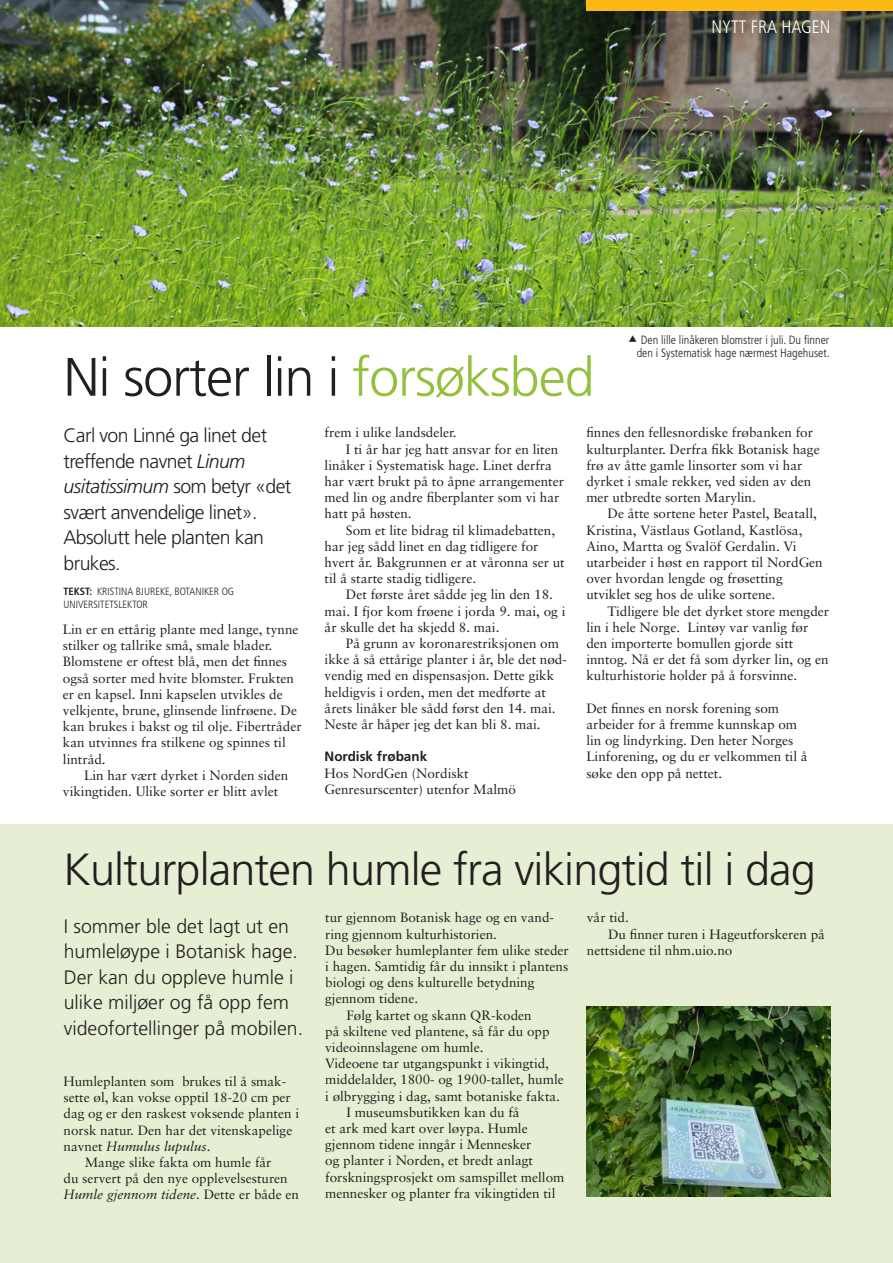
<style>
.page{position:relative;width:893px;height:1263px;background:#fff}
.page>*{position:absolute;margin:0;border:0;box-sizing:border-box;transform-origin:0 0}
.Stor_overskrift{font:300 54px "Frutiger";letter-spacing:-.02em;color:#231f20}
.Stor_overskrift-2{font:300 45px "Frutiger";letter-spacing:-.02em;color:#231f20}
.Ingress{font:300 19.5px/25.5px "Frutiger";letter-spacing:-.03em;color:#231f20}
.Ingress-2{font:300 19.5px/25.5px "Frutiger";color:#231f20}
.Mellomtitler{font:300 condensed 18px "Frutiger";color:#fff}
.Brødtekst_-_Intro{font:13.5px/16.2px "Sabon";color:#231f20}
.Mellomtitler-2{font:700 13.5px "Frutiger";color:#231f20}
.Bilde{font:300 condensed 12px/13.5px "Frutiger";color:#231f20;text-align:center}
.Ingress-3{font:300 condensed 10.5px/12.6px "Frutiger";color:#231f20}
.s1{color:#93c03d}
.s2{font-style:italic}
.s3{font-weight:700}
</style>
<div class="page">
<img style="left:0;top:0;width:893px;height:326px">
<div style="left:586px;top:0;width:307px;height:10px;background:#fcb814"></div>
<div style="left:0;top:825px;width:893px;height:438px;background:#e6efd3"></div>
<img style="left:586px;top:1007px;width:244px;height:189px">
<p class="Mellomtitler" style="left:711px;top:17px;width:121px">NYTT FRA HAGEN</p>
<p class="Stor_overskrift" style="left:64px;top:346px;width:533px">Ni sorter lin i <span class="s1">forsøksbed</span></p>
<p class="Bilde" style="left:637px;top:333px;width:194px">Den lille linåkeren blomstrer i juli. Du finner den i Systematisk hage nærmest Hagehuset.</p>
<p class="Ingress" style="left:64px;top:423px;width:229px">Carl von Linné ga linet det treffende navnet <span class="s2">Linum usitatissimum</span> som betyr «det svært anvendelige linet».<br>Absolutt hele planten kan brukes.</p>
<p class="Ingress-3" style="left:64px;top:585px;width:172px"><span class="s3">TEKST:</span> KRISTINA BJUREKE, BOTANIKER OG<br>UNIVERSITETSLEKTOR</p>
<p class="Brødtekst_-_Intro" style="left:63px;top:621px;width:240px">Lin er en ettårig plante med lange, tynne stilker og tallrike små, smale blader.<br>Blomstene er oftest blå, men det finnes også sorter med hvite blomster. Frukten er en kapsel. Inni kapselen utvikles de velkjente, brune, glinsende linfrøene. De kan brukes i bakst og til olje. Fibertråder kan utvinnes fra stilkene og spinnes til lintråd.</p>
<p class="Brødtekst_-_Intro" style="left:63px;top:767px;width:227px;text-indent:21px">Lin har vært dyrket i Norden siden vikingtiden. Ulike sorter er blitt avlet</p>
<p class="Brødtekst_-_Intro" style="left:325px;top:424px;width:134px">frem i ulike landsdeler.</p>
<p class="Brødtekst_-_Intro" style="left:325px;top:441px;width:241px;text-indent:21px">I ti år har jeg hatt ansvar for en liten linåker i Systematisk hage. Linet derfra har vært brukt på to åpne arrangementer med lin og andre fiberplanter som vi har hatt på høsten.</p>
<p class="Brødtekst_-_Intro" style="left:325px;top:522px;width:242px;text-indent:21px">Som et lite bidrag til klimadebatten, har jeg sådd linet en dag tidligere for hvert år. Bakgrunnen er at våronna ser ut til å starte stadig tidligere.</p>
<p class="Brødtekst_-_Intro" style="left:325px;top:586px;width:242px;text-indent:21px">Det første året sådde jeg lin den 18. mai. I fjor kom frøene i jorda 9. mai, og i år skulle det ha skjedd 8. mai.</p>
<p class="Brødtekst_-_Intro" style="left:325px;top:635px;width:244px;text-indent:21px">På grunn av koronarestriksjonen om ikke å så ettårige planter i år, ble det nød&shy;vendig med en dispensasjon. Dette gikk heldigvis i orden, men det medførte at årets linåker ble sådd først den 14. mai.<br>Neste år håper jeg det kan bli 8. mai.</p>
<p class="Mellomtitler-2" style="left:325px;top:749px;width:104px">Nordisk frøbank</p>
<p class="Brødtekst_-_Intro" style="left:325px;top:765px;width:193px">Hos NordGen (Nordiskt<br>Genresurscenter) utenfor Malmö</p>
<p class="Brødtekst_-_Intro" style="left:586px;top:424px;width:235px">finnes den fellesnordiske frøbanken for kulturplanter. Derfra fikk Botanisk hage frø av åtte gamle linsorter som vi har dyrket i smale rekker, ved siden av den mer utbredte sorten Marylin.</p>
<p class="Brødtekst_-_Intro" style="left:586px;top:505px;width:238px;text-indent:21px">De åtte sortene heter Pastel, Beatall, Kristina, Västlaus Gotland, Kastlösa, Aino, Martta og Svalöf Gerdalin. Vi utarbeider i høst en rapport til NordGen over hvordan lengde og frøsetting utviklet seg hos de ulike sortene.</p>
<p class="Brødtekst_-_Intro" style="left:586px;top:603px;width:244px;text-indent:21px">Tidligere ble det dyrket store mengder lin i hele Norge. Lintøy var vanlig før den importerte bomullen gjorde sitt inntog. Nå er det få som dyrker lin, og en kulturhistorie holder på å forsvinne.</p>
<p class="Brødtekst_-_Intro" style="left:586px;top:700px;width:223px">Det finnes en norsk forening som arbeider for å fremme kunnskap om lin og lindyrking. Den heter Norges<br>Linforening, og du er velkommen til å søke den opp på nettet.</p>
<p class="Stor_overskrift-2" style="left:64px;top:844px;width:754px">Kulturplanten humle fra vikingtid til i dag</p>
<p class="Ingress-2" style="left:64px;top:913px;width:241px">I sommer ble det lagt ut en humleløype i Botanisk hage.<br>Der kan du oppleve humle i ulike miljøer og få opp fem videofortellinger på mobilen.</p>
<p class="Brødtekst_-_Intro" style="left:64px;top:1073px;width:237px">Humleplanten som brukes til å smak&shy;sette øl, kan vokse opptil 18-20 cm per dag og er den raskest voksende planten i norsk natur. Den har det vitenskapelige navnet <span class="s2">Humulus lupulus</span>.</p>
<p class="Brødtekst_-_Intro" style="left:64px;top:1154px;width:237px;text-indent:21px">Mange slike fakta om humle får<br>du servert på den nye opplevelsesturen<br><span class="s2">Humle gjennom tidene</span>. Dette er både en</p>
<p class="Brødtekst_-_Intro" style="left:325px;top:909px;width:230px">tur gjennom Botanisk hage og en vand&shy;ring gjennom kulturhistorien.</p>
<p class="Brødtekst_-_Intro" style="left:325px;top:942px;width:245px">Du besøker humleplanter fem ulike steder i hagen. Samtidig får du innsikt i plantens biologi og dens kulturelle betydning gjennom tidene.</p>
<p class="Brødtekst_-_Intro" style="left:325px;top:1007px;width:226px;text-indent:21px">Følg kartet og skann QR-koden<br>på skiltene ved plantene, så får du opp videoinnslagene om humle.</p>
<p class="Brødtekst_-_Intro" style="left:325px;top:1055px;width:240px">Videoene tar utgangspunkt i vikingtid, middelalder, 1800- og 1900-tallet, humle i ølbrygging i dag, samt botaniske fakta.</p>
<p class="Brødtekst_-_Intro" style="left:325px;top:1104px;width:241px;text-indent:21px">I museumsbutikken kan du få<br>et ark med kart over løypa. Humle gjennom tidene inngår i Mennesker<br>og planter i Norden, et bredt anlagt forskningsprosjekt om samspillet mellom mennesker og planter fra vikingtiden til</p>
<p class="Brødtekst_-_Intro" style="left:587px;top:909px;width:44px">vår tid.</p>
<p class="Brødtekst_-_Intro" style="left:587px;top:926px;width:240px;text-indent:21px">Du finner turen i Hageutforskeren på nettsidene til nhm.uio.no</p>
</div>
